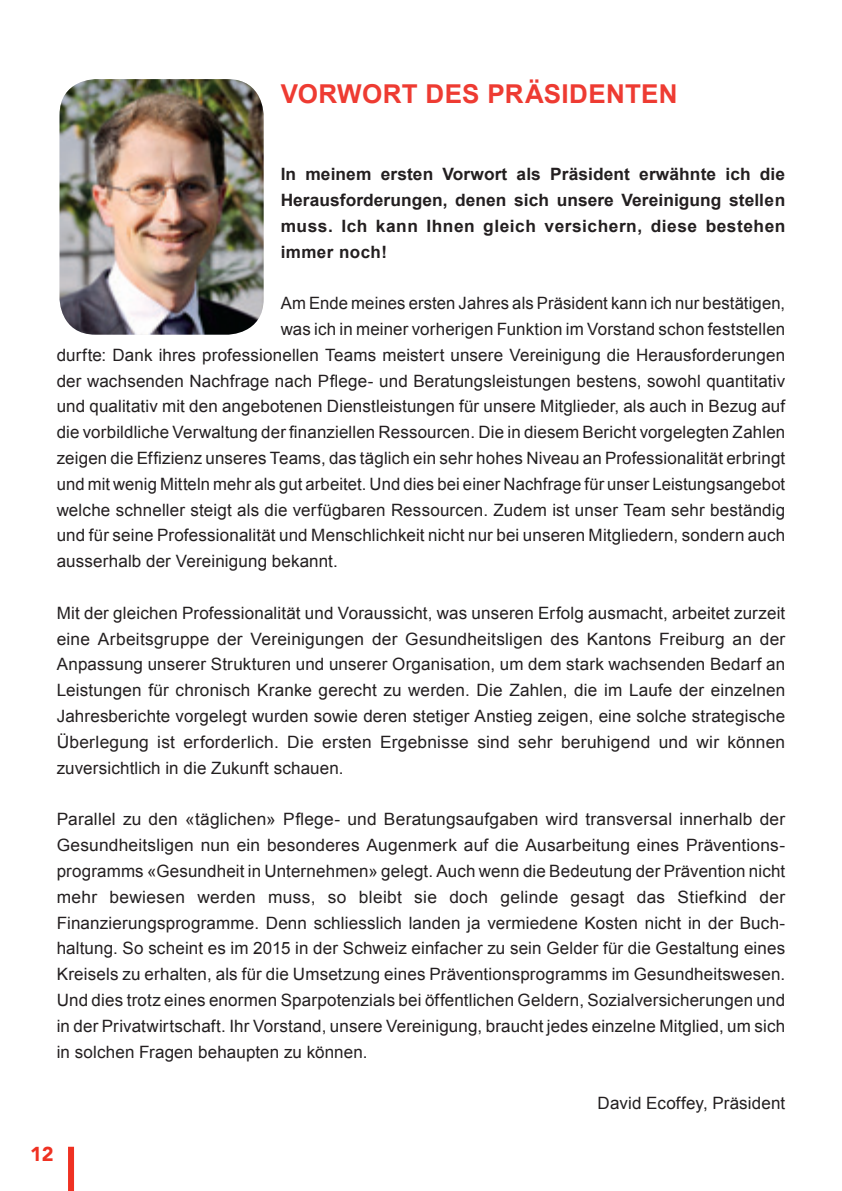
<style>
.page{position:relative;width:842px;height:1191px;background:#fff}
.page>*{position:absolute;margin:0;border:0;box-sizing:border-box;transform-origin:0 0}
.t1{font:700 26px "Arial";letter-spacing:.01em;color:#ee3b32}
.t2{font:900 20px "Avenir";color:#ef3122}
.t3{font:17px/25.8px "Arial";letter-spacing:.01em;color:#231f20;text-align:justify}
.t4{font:700 17px/25.8px "Arial";letter-spacing:.03em;color:#231f20;text-align:justify}
</style>
<div class="page">
<div style="left:68px;top:1146px;width:6px;height:45px;background:#ef3122"></div>
<img style="left:60px;top:79px;width:204px;height:256px">
<h1 class="t1" style="left:281px;top:76px;width:399px">VORWORT DES PRÄSIDENTEN</h1>
<p class="t4" style="left:281px;top:162px;width:506px">In meinem ersten Vorwort als Präsident erwähnte ich die Herausforderungen, denen sich unsere Vereinigung stellen muss. Ich kann Ihnen gleich versichern, diese bestehen immer noch!</p>
<p class="t3" style="left:281px;top:290px;width:506px">Am Ende meines ersten Jahres als Präsident kann ich nur bestätigen,</p>
<p class="t3" style="left:281px;top:316px;width:506px">was ich in meiner vorherigen Funktion im Vorstand schon feststellen</p>
<p class="t3" style="left:57px;top:342px;width:730px">durfte: Dank ihres professionellen Teams meistert unsere Vereinigung die Herausforderungen</p>
<p class="t3" style="left:57px;top:368px;width:730px">der wachsenden Nachfrage nach Pflege- und Beratungsleistungen bestens, sowohl quantitativ</p>
<p class="t3" style="left:57px;top:394px;width:730px">und qualitativ mit den angebotenen Dienstleistungen für unsere Mitglieder, als auch in Bezug auf</p>
<p class="t3" style="left:57px;top:419px;width:730px">die vorbildliche Verwaltung der finanziellen Ressourcen. Die in diesem Bericht vorgelegten Zahlen</p>
<p class="t3" style="left:57px;top:445px;width:730px">zeigen die Effizienz unseres Teams, das täglich ein sehr hohes Niveau an Professionalität erbringt</p>
<p class="t3" style="left:57px;top:471px;width:730px">und mit wenig Mitteln mehr als gut arbeitet. Und dies bei einer Nachfrage für unser Leistungsangebot</p>
<p class="t3" style="left:57px;top:497px;width:730px">welche schneller steigt als die verfügbaren Ressourcen. Zudem ist unser Team sehr beständig</p>
<p class="t3" style="left:57px;top:523px;width:730px">und für seine Professionalität und Menschlichkeit nicht nur bei unseren Mitgliedern, sondern auch</p>
<p class="t3" style="left:57px;top:548px;width:283px">ausserhalb der Vereinigung bekannt.</p>
<p class="t3" style="left:57px;top:600px;width:730px">Mit der gleichen Professionalität und Voraussicht, was unseren Erfolg ausmacht, arbeitet zurzeit eine Arbeitsgruppe der Vereinigungen der Gesundheitsligen des Kantons Freiburg an der Anpassung unserer Strukturen und unserer Organisation, um dem stark wachsenden Bedarf an Leistungen für chronisch Kranke gerecht zu werden. Die Zahlen, die im Laufe der einzelnen Jahresberichte vorgelegt wurden sowie deren stetiger Anstieg zeigen, eine solche strategische Überlegung ist erforderlich. Die ersten Ergebnisse sind sehr beruhigend und wir können zuversichtlich in die Zukunft schauen.</p>
<p class="t3" style="left:57px;top:806px;width:730px">Parallel zu den «täglichen» Pflege- und Beratungsaufgaben wird transversal innerhalb der Gesundheitsligen nun ein besonderes Augenmerk auf die Ausarbeitung eines Präventions&shy;programms «Gesundheit in Unternehmen» gelegt. Auch wenn die Bedeutung der Prävention nicht mehr bewiesen werden muss, so bleibt sie doch gelinde gesagt das Stiefkind der Finanzierungsprogramme. Denn schliesslich landen ja vermiedene Kosten nicht in der Buch&shy;haltung. So scheint es im 2015 in der Schweiz einfacher zu sein Gelder für die Gestaltung eines Kreisels zu erhalten, als für die Umsetzung eines Präventionsprogramms im Gesundheitswesen.<br>Und dies trotz eines enormen Sparpotenzials bei öffentlichen Geldern, Sozialversicherungen und in der Privatwirtschaft. Ihr Vorstand, unsere Vereinigung, braucht jedes einzelne Mitglied, um sich in solchen Fragen behaupten zu können.</p>
<p class="t3" style="left:597px;top:1090px;width:189px">David Ecoffey, Präsident</p>
<p class="t2" style="left:30px;top:1141px;width:25px">12</p>
</div>
